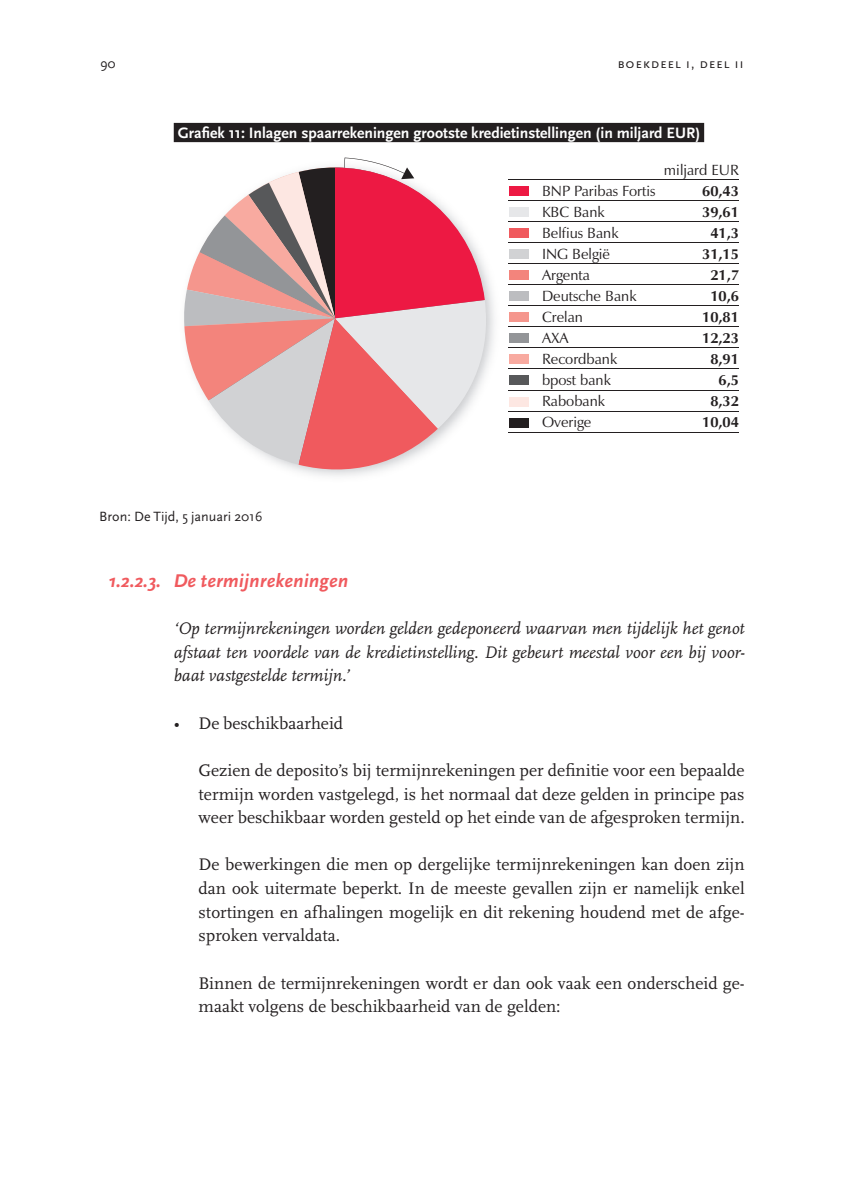
<style>
.page{position:relative;width:844px;height:1191px;background:#fff}
.page>*{position:absolute;margin:0;border:0;box-sizing:border-box;transform-origin:0 0}
.t1{font:italic 700 19.25px "Scala Sans OT";letter-spacing:.01em;color:#f05a5e}
.t2{font:17.5px/23.6px "Scala OT";color:#231f20;text-align:justify}
.t3{font:italic 17.5px/23.6px "Scala OT";color:#231f20;text-align:justify}
.t4{font:700 15.75px "Scala Sans OT";color:#fff}
.t5{font:14.88px/21px "Zapf Humanist 601 BT";color:#231f20}
.t6{font:700 14.88px/21px "Zapf Humanist 601 BT";color:#231f20;text-align:right}
.t7{font:14px "Scala Sans OT";color:#231f20}
.t8{font:14px "Scala Sans OT";letter-spacing:.05em;color:#231f20}
</style>
<div class="page">
<div style="left:174px;top:123px;width:530px;height:19px;background:#231f20"></div>
<div style="left:508px;top:354px;width:20px;height:9px;background:#f8aaa0"></div>
<div style="left:508px;top:333px;width:20px;height:9px;background:#939598"></div>
<div style="left:508px;top:312px;width:20px;height:9px;background:#f5968d"></div>
<div style="left:508px;top:291px;width:20px;height:9px;background:#bcbdc0"></div>
<div style="left:508px;top:270px;width:20px;height:9px;background:#f3847c"></div>
<div style="left:508px;top:249px;width:20px;height:9px;background:#d1d2d4"></div>
<div style="left:508px;top:228px;width:20px;height:9px;background:#f05a5e"></div>
<div style="left:508px;top:207px;width:20px;height:9px;background:#e6e7e9"></div>
<div style="left:508px;top:186px;width:20px;height:9px;background:#ed1943"></div>
<hr style="left:508px;top:200px;width:230px;height:1px;background:#231f20">
<hr style="left:508px;top:221px;width:230px;height:1px;background:#231f20">
<hr style="left:508px;top:242px;width:230px;height:1px;background:#231f20">
<hr style="left:508px;top:263px;width:230px;height:1px;background:#231f20">
<hr style="left:508px;top:284px;width:230px;height:1px;background:#231f20">
<hr style="left:508px;top:305px;width:230px;height:1px;background:#231f20">
<hr style="left:508px;top:326px;width:230px;height:1px;background:#231f20">
<hr style="left:508px;top:347px;width:230px;height:1px;background:#231f20">
<hr style="left:508px;top:368px;width:230px;height:1px;background:#231f20">
<div style="left:508px;top:375px;width:20px;height:10px;background:#57585a"></div>
<hr style="left:508px;top:390px;width:230px;height:1px;background:#231f20">
<div style="left:508px;top:397px;width:20px;height:9px;background:#fde7e2"></div>
<hr style="left:508px;top:411px;width:230px;height:1px;background:#231f20">
<div style="left:508px;top:418px;width:20px;height:10px;background:#231f20"></div>
<hr style="left:508px;top:433px;width:230px;height:1px;background:#231f20">
<hr style="left:508px;top:179px;width:230px;height:1px;background:#231f20">
<svg style="left:184px;top:158px;width:307px;height:318px"></svg>
<p class="t8" style="left:100px;top:56px;width:17px">90</p>
<p class="t8" style="left:617px;top:56px;width:121px">Boekdeel I, Deel II</p>
<p class="t4" style="left:178px;top:124px;width:524px">Grafiek 11: I nlagen spaarrekeningen grootste kredietinstellingen (in miljard EUR)</p>
<p class="t7" style="left:99px;top:508px;width:164px">Bron: De Tijd, 5 januari 2016</p>
<p class="t5" style="left:542px;top:180px;width:115px">BNP Paribas Fortis</p>
<p class="t5" style="left:542px;top:201px;width:64px">KBC Bank</p>
<p class="t5" style="left:542px;top:222px;width:78px">Belfius Bank</p>
<p class="t5" style="left:542px;top:243px;width:69px">ING België</p>
<p class="t5" style="left:542px;top:264px;width:50px">Argenta</p>
<p class="t5" style="left:542px;top:285px;width:96px">Deutsche Bank</p>
<p class="t5" style="left:542px;top:306px;width:77px">Crelan<br>AXA<br>Recordbank bpost bank<br>Rabobank<br>Overige</p>
<p class="t5" style="left:663px;top:159px;width:76px">miljard EUR</p>
<p class="t6" style="left:702px;top:180px;width:38px">60,43<br>39,61<br>41,3<br>31,15<br>21,7<br>10,6<br>10,81<br>12,23<br>8,91<br>6,5<br>8,32<br>10,04</p>
<p class="t1" style="left:109px;top:570px;width:241px">1.2.2.3. De termijnrekeningen</p>
<p class="t3" style="left:174px;top:617px;width:572px">‘Op termijnrekeningen worden gelden gedeponeerd waarvan men tijdelijk het genot afstaat ten voordele van de kredietinstelling. Dit gebeurt meestal voor een bij voor&shy;baat vastgestelde termijn.’</p>
<p class="t2" style="left:174px;top:711px;width:171px">• De beschikbaarheid</p>
<p class="t2" style="left:198px;top:759px;width:547px">Gezien de deposito’s bij termijnrekeningen per definitie voor een bepaalde termijn worden vastgelegd, is het normaal dat deze gelden in principe pas weer beschikbaar worden gesteld op het einde van de afgesproken termijn.</p>
<p class="t2" style="left:198px;top:853px;width:547px">De bewerkingen die men op dergelijke termijnrekeningen kan doen zijn dan ook uitermate beperkt. In de meeste gevallen zijn er namelijk enkel stortingen en afhalingen mogelijk en dit rekening houdend met de afge&shy;sproken vervaldata.</p>
<p class="t2" style="left:198px;top:971px;width:547px">Binnen de termijnrekeningen wordt er dan ook vaak een onderscheid ge&shy;maakt volgens de beschikbaarheid van de gelden:</p>
</div>
